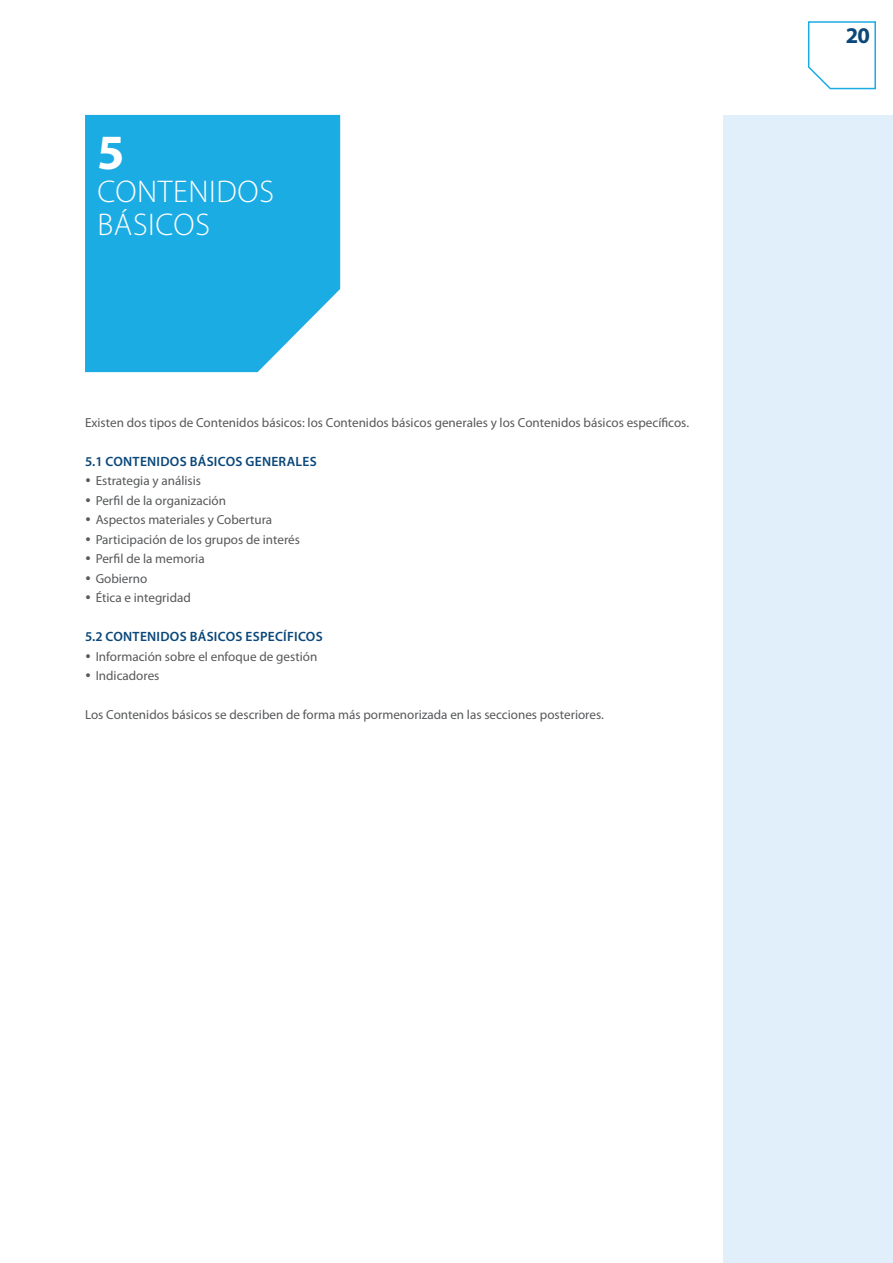
<style>
.page{position:relative;width:893px;height:1263px;background:#fff}
.page>*{position:absolute;margin:0;border:0;box-sizing:border-box;transform-origin:0 0}
._03-flag_number{font:700 49.5px "Myriad Pro";color:#fff}
._03-flag_heading{font:300 31.5px/33px "Myriad Pro";letter-spacing:.02em;color:#fff}
.t1{font:700 22.5px "Myriad Pro";color:#0a477a}
._1-subheading_1{font:600 13.5px "Myriad Pro";letter-spacing:.02em;color:#0a477a}
._1-body_copy_Para_Af{font:13.2px "Myriad Pro";color:#57585a}
</style>
<div class="page">
<div style="left:723px;top:115px;width:170px;height:1148px;background:#e0eff9"></div>
<svg style="left:807px;top:21px;width:69px;height:69px"></svg>
<div style="left:85px;top:115px;width:255px;height:257px;background:#1bace3"></div>
<p class="_03-flag_number" style="left:97px;top:125px;width:29px">5</p>
<p class="_03-flag_heading" style="left:97px;top:176px;width:178px">CONTENIDOS<br>BÁSICOS</p>
<p class="_1-body_copy_Para_Af" style="left:85px;top:415px;width:605px">Existen dos tipos de Contenidos básicos: los Contenidos básicos generales y los Contenidos básicos específicos.</p>
<p class="_1-subheading_1" style="left:85px;top:454px;width:233px">5.1 CONTENIDOS BÁSICOS GENERALES</p>
<p class="_1-body_copy_Para_Af" style="left:85px;top:474px;width:117px">• Estrategia y análisis</p>
<p class="_1-body_copy_Para_Af" style="left:85px;top:493px;width:143px">• Perfil de la organización</p>
<p class="_1-body_copy_Para_Af" style="left:85px;top:513px;width:189px">• Aspectos materiales y Cobertura</p>
<p class="_1-body_copy_Para_Af" style="left:85px;top:532px;width:216px">• Participación de los grupos de interés</p>
<p class="_1-body_copy_Para_Af" style="left:85px;top:552px;width:121px">• Perfil de la memoria</p>
<p class="_1-body_copy_Para_Af" style="left:85px;top:571px;width:64px">• Gobierno</p>
<p class="_1-body_copy_Para_Af" style="left:85px;top:591px;width:107px">• Ética e integridad</p>
<p class="_1-subheading_1" style="left:85px;top:629px;width:239px">5.2 CONTENIDOS BÁSICOS ESPECÍFICOS</p>
<p class="_1-body_copy_Para_Af" style="left:85px;top:649px;width:234px">• Información sobre el enfoque de gestión</p>
<p class="_1-body_copy_Para_Af" style="left:85px;top:669px;width:76px">• Indicadores</p>
<p class="_1-body_copy_Para_Af" style="left:85px;top:708px;width:520px">Los Contenidos básicos se describen de forma más pormenorizada en las secciones posteriores.</p>
<h3 class="t1" style="left:846px;top:23px;width:26px">20</h3>
</div>
